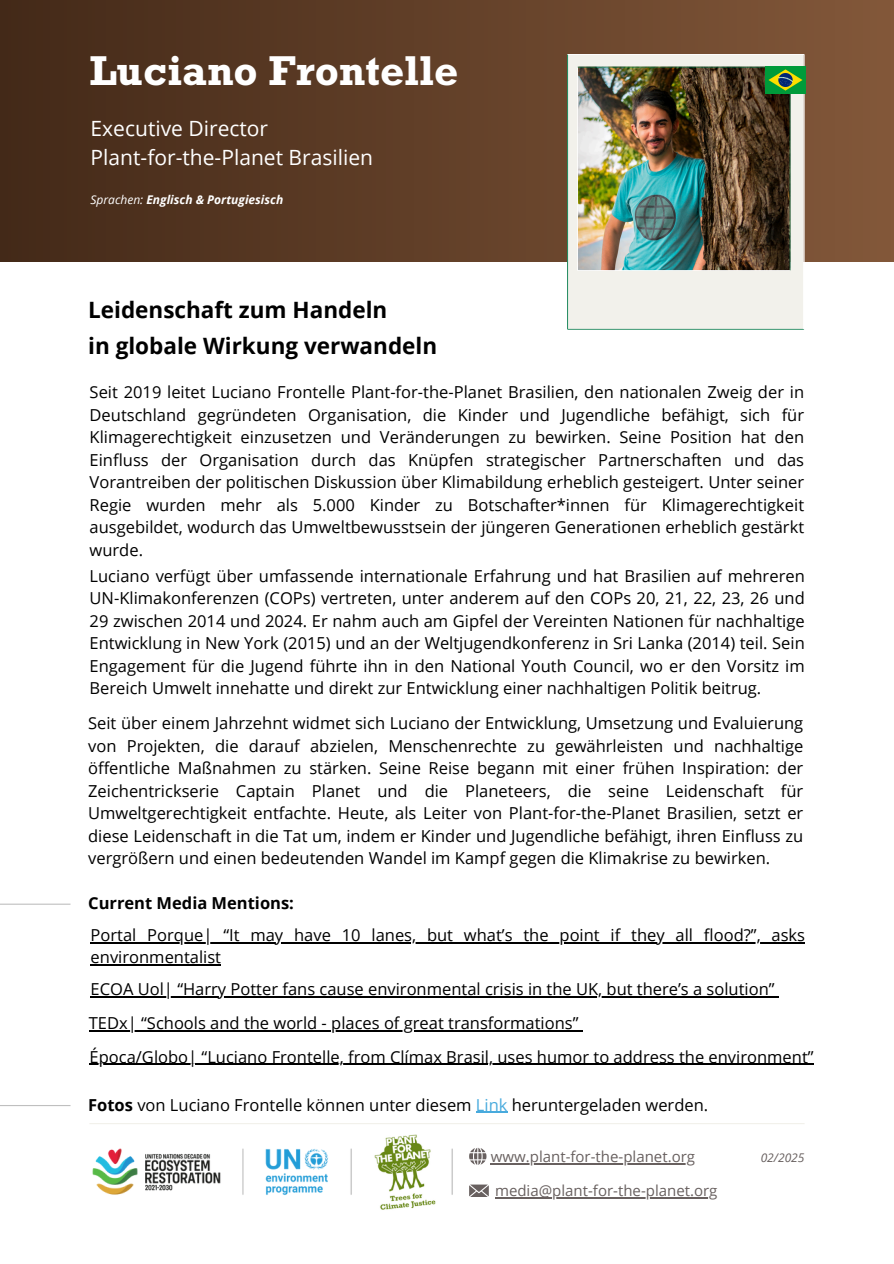
<style>
.page{position:relative;width:894px;height:1264px;background:#fff}
.page>*{position:absolute;margin:0;border:0;box-sizing:border-box;transform-origin:0 0}
.t1{font:700 42.3px "Rockwell Std";color:#fff}
.t2{font:700 22.5px/36px "Open Sans";color:#000}
.t3{font:21px/29.2px "Open Sans";color:#fff}
.t4{font:16.5px/22.5px "Open Sans";color:#000;text-align:justify}
.t5{font:700 16.5px "Open Sans";color:#000}
.t6{font:15px "Open Sans";color:#68605f}
.t7{font:italic 700 12px "Open Sans";color:#fff}
.t8{font:italic 12px "Open Sans";color:#68605f}
.s1{font-weight:400}
.s2{font-weight:700}
.s3{color:#48aadd}
</style>
<div class="page">
<div style="left:0;top:0;width:893px;height:261px;background:linear-gradient(to right,#432918,#83583a)"></div>
<img style="left:567px;top:54px;width:237px;height:275px">
<hr style="left:490px;top:1163px;width:205px;height:1px;background:#68605f">
<svg style="left:469px;top:1148px;width:17px;height:16px"></svg>
<svg style="left:495px;top:1197px;width:14px;height:1px"></svg>
<hr style="left:509px;top:1197px;width:208px;height:1px;background:#68605f">
<svg style="left:469px;top:1184px;width:19px;height:12px"></svg>
<img style="left:92px;top:1134px;width:341px;height:76px">
<img style="left:433px;top:1148px;width:20px;height:57px">
<hr style="left:89px;top:1122px;width:715px;height:2px;background:#f2f1eb">
<hr style="left:0;top:903px;width:70px;height:1px;background:#bfbfbf">
<hr style="left:0;top:1104px;width:70px;height:2px;background:#bfbfbf">
<img style="left:765px;top:66px;width:40px;height:27px">
<hr style="left:90px;top:1063px;width:723px;height:1px;background:#000">
<hr style="left:91px;top:942px;width:714px;height:1px;background:#000">
<hr style="left:91px;top:964px;width:130px;height:1px;background:#000">
<hr style="left:91px;top:996px;width:683px;height:1px;background:#000">
<hr style="left:89px;top:1029px;width:489px;height:2px;background:#000">
<hr style="left:476px;top:1111px;width:31px;height:1px;background:#48aadd">
<h1 class="t1" style="left:90px;top:57px;width:370px">Luciano Frontelle</h1>
<p class="t3" style="left:91px;top:113px;width:284px">Executive Director<br>Plant-for-the-Planet Brasilien</p>
<h5 class="t7" style="left:91px;top:191px;width:194px"><span class="s1">Sprachen:</span> Englisch &amp; Portugiesisch</h5>
<h3 class="t2" style="left:88px;top:291px;width:350px">Leidenschaft zum Handeln<br>in globale Wirkung verwandeln</h3>
<h5 class="t4" style="left:90px;top:380px;width:715px">Seit 2019 leitet Luciano Frontelle Plant-for-the-Planet Brasilien, den nationalen Zweig der in Deutschland gegründeten Organisation, die Kinder und Jugendliche befähigt, sich für Klimagerechtigkeit einzusetzen und Veränderungen zu bewirken. Seine Position hat den Einfluss der Organisation durch das Knüpfen strategischer Partnerschaften und das Vorantreiben der politischen Diskussion über Klimabildung erheblich gesteigert. Unter seiner Regie wurden mehr als 5.000 Kinder zu Botschafter*innen für Klimagerechtigkeit ausgebildet, wodurch das Umweltbewusstsein der jüngeren Generationen erheblich gestärkt wurde.</h5>
<p class="t4" style="left:90px;top:564px;width:716px">Luciano verfügt über umfassende internationale Erfahrung und hat Brasilien auf mehreren UN-Klimakonferenzen (COPs) vertreten, unter anderem auf den COPs 20, 21, 22, 23, 26 und 29 zwischen 2014 und 2024. Er nahm auch am Gipfel der Vereinten Nationen für nachhaltige Entwicklung in New York (2015) und an der Weltjugendkonferenz in Sri Lanka (2014) teil. Sein Engagement für die Jugend führte ihn in den National Youth Council, wo er den Vorsitz im Bereich Umwelt innehatte und direkt zur Entwicklung einer nachhaltigen Politik beitrug.</p>
<p class="t4" style="left:88px;top:711px;width:716px">Seit über einem Jahrzehnt widmet sich Luciano der Entwicklung, Umsetzung und Evaluierung von Projekten, die darauf abzielen, Menschenrechte zu gewährleisten und nachhaltige öffentliche Maßnahmen zu stärken. Seine Reise begann mit einer frühen Inspiration: der Zeichentrickserie Captain Planet und die Planeteers, die seine Leidenschaft für Umweltgerechtigkeit entfachte. Heute, als Leiter von Plant-for-the-Planet Brasilien, setzt er diese Leidenschaft in die Tat um, indem er Kinder und Jugendliche befähigt, ihren Einfluss zu vergrößern und einen bedeutenden Wandel im Kampf gegen die Klimakrise zu bewirken.</p>
<h5 class="t5" style="left:88px;top:891px;width:207px">Current Media Mentions:</h5>
<p class="t4" style="left:91px;top:923px;width:715px">Portal Porque| “It may have 10 lanes, but what’s the point if they all flood?”, asks environmentalist</p>
<p class="t4" style="left:91px;top:977px;width:685px">ECOA Uol| “Harry Potter fans cause environmental crisis in the UK, but there’s a solution”</p>
<h5 class="t4" style="left:89px;top:1011px;width:491px">TEDx| “Schools and the world - places of great transformations”</h5>
<h5 class="t4" style="left:90px;top:1045px;width:725px">Época/Globo| “Luciano Frontelle, from Clímax Brasil, uses humor to address the environment”</h5>
<p class="t4" style="left:88px;top:1092px;width:621px"><span class="s2">Fotos</span> von Luciano Frontelle können unter diesem <span class="s3">Link</span> heruntergeladen werden.</p>
<p class="t6" style="left:490px;top:1146px;width:206px">www.plant-for-the-planet.org</p>
<h2 class="t6" style="left:495px;top:1179px;width:224px">media@plant-for-the-planet.org</h2>
<h4 class="t8" style="left:760px;top:1149px;width:45px">02/2025</h4>
</div>
